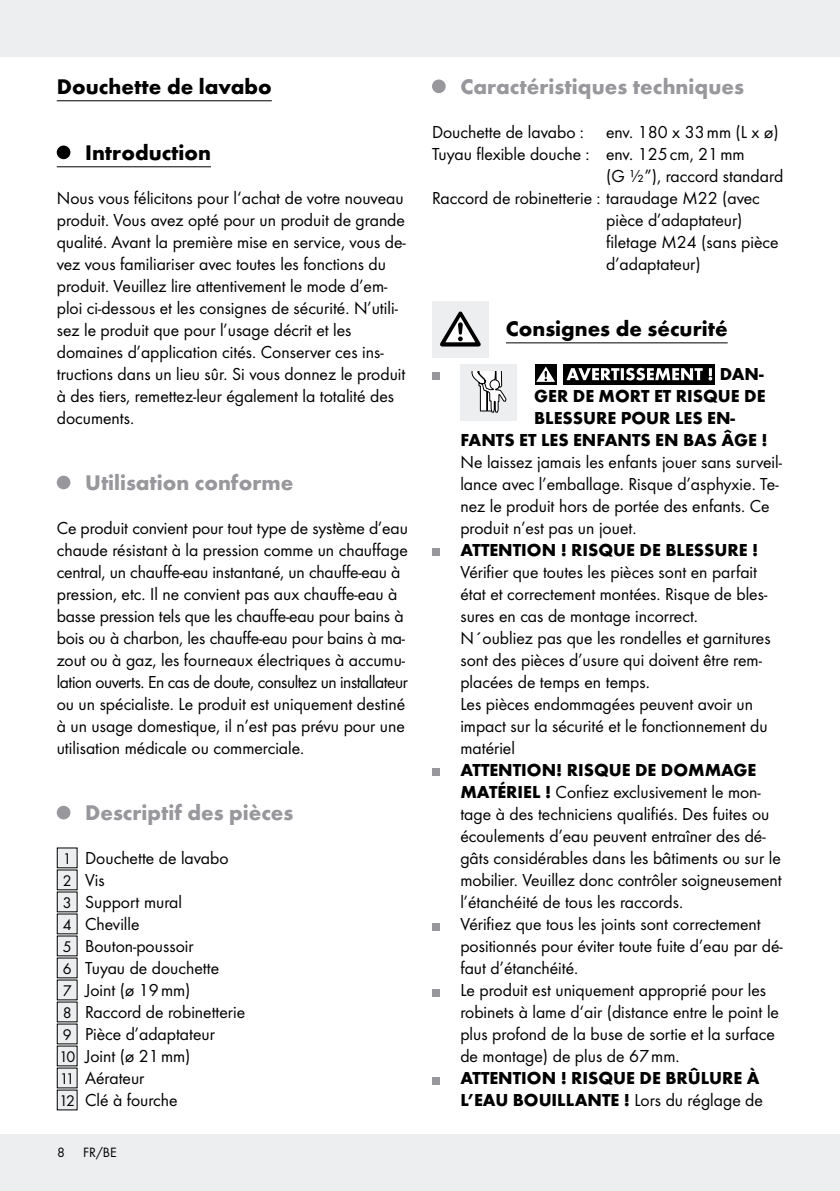
<style>
.page{position:relative;width:840px;height:1191px;background:#fff}
.page>*{position:absolute;margin:0;border:0;box-sizing:border-box;transform-origin:0 0}
.t1{font:700 22px "Futura";color:#97979c}
.t2{font:700 22px "Futura";color:#000}
.t3{font:18px/22px "Futura Boo";color:#000}
.t4{font:700 18px/22px "Futura";color:#000}
.t5{font:14px "Futura Boo";color:#000}
.s1{font-size:16px}
.s2{font-family:"Futura";font-weight:700}
.s3{font-family:"Futura Boo";font-weight:400}
</style>
<div class="page">
<div style="left:0;top:0;width:839px;height:57px;background:#eceeef"></div>
<div style="left:0;top:1134px;width:839px;height:57px;background:#eceeef"></div>
<hr style="left:57px;top:100px;width:215px;height:1px;background:#000">
<hr style="left:57px;top:166px;width:154px;height:1px;background:#000">
<div style="left:57px;top:145px;width:13px;height:14px;background:#000;border-radius:50%"></div>
<div style="left:57px;top:475px;width:13px;height:14px;background:#97979c;border-radius:50%"></div>
<div style="left:57px;top:805px;width:13px;height:14px;background:#97979c;border-radius:50%"></div>
<div style="left:57px;top:848px;width:20px;height:20px;background:#eceeef"></div>
<div style="left:57px;top:870px;width:20px;height:20px;background:#eceeef"></div>
<div style="left:57px;top:892px;width:20px;height:20px;background:#eceeef"></div>
<div style="left:57px;top:914px;width:20px;height:20px;background:#eceeef"></div>
<div style="left:57px;top:936px;width:20px;height:20px;background:#eceeef"></div>
<div style="left:57px;top:958px;width:20px;height:20px;background:#eceeef"></div>
<div style="left:57px;top:980px;width:20px;height:20px;background:#eceeef"></div>
<div style="left:57px;top:1002px;width:20px;height:20px;background:#eceeef"></div>
<div style="left:57px;top:1024px;width:20px;height:20px;background:#eceeef"></div>
<div style="left:57px;top:1046px;width:20px;height:20px;background:#eceeef"></div>
<div style="left:57px;top:1068px;width:20px;height:20px;background:#eceeef"></div>
<div style="left:57px;top:1090px;width:20px;height:20px;background:#eceeef"></div>
<hr style="left:432px;top:342px;width:295px;height:1px;background:#000">
<div style="left:432px;top:79px;width:13px;height:14px;background:#97979c;border-radius:50%"></div>
<div style="left:488px;top:301px;width:17px;height:56px;background:#fff"></div>
<div style="left:432px;top:301px;width:56px;height:56px;background:#eceeef"></div>
<svg style="left:440px;top:311px;width:40px;height:35px"></svg>
<div style="left:432px;top:372px;width:7px;height:8px;background:#97979c"></div>
<div style="left:460px;top:364px;width:57px;height:56px;background:#eceeef"></div>
<svg style="left:471px;top:372px;width:35px;height:41px"></svg>
<div style="left:535px;top:364px;width:21px;height:20px;background:#000"></div>
<svg style="left:536px;top:366px;width:18px;height:16px"></svg>
<div style="left:563px;top:364px;width:151px;height:20px;background:#000"></div>
<svg style="left:566px;top:368px;width:145px;height:12px"></svg>
<div style="left:432px;top:548px;width:7px;height:8px;background:#97979c"></div>
<div style="left:432px;top:768px;width:7px;height:8px;background:#97979c"></div>
<div style="left:432px;top:922px;width:7px;height:8px;background:#97979c"></div>
<div style="left:432px;top:988px;width:7px;height:8px;background:#97979c"></div>
<div style="left:432px;top:1076px;width:7px;height:8px;background:#97979c"></div>
<p class="t2" style="left:57px;top:73px;width:216px">Douchette de lavabo</p>
<p class="t2" style="left:85px;top:139px;width:127px">Introduction</p>
<p class="t3" style="left:57px;top:187px;width:350px">Nous vous félicitons pour l‘achat de votre nouveau produit. Vous avez opté pour un produit de grande qualité. Avant la première mise en service, vous de&shy;vez vous familiariser avec toutes les fonctions du produit. Veuillez lire attentivement le mode d’em&shy;ploi ci-dessous et les consignes de sécurité. N’utili&shy;sez le produit que pour l’usage décrit et les domaines d’application cités. Conserver ces ins&shy;tructions dans un lieu sûr. Si vous donnez le produit à des tiers, remettez-leur également la totalité des documents.</p>
<p class="t1" style="left:85px;top:469px;width:210px">Utilisation conforme</p>
<p class="t3" style="left:57px;top:517px;width:352px">Ce produit convient pour tout type de système d’eau chaude résistant à la pression comme un chauffage central, un chauffe-eau instantané, un chauffe-eau à pression, etc. Il ne convient pas aux chauffe-eau à basse pression tels que les chauffe-eau pour bains à bois ou à charbon, les chauffe-eau pour bains à ma&shy;zout ou à gaz, les fourneaux électriques à accumu&shy;lation ouverts. En cas de doute, consultez un installateur ou un spécialiste. Le produit est uniquement destiné à un usage domestique, il n’est pas prévu pour une utilisation médicale ou commerciale.</p>
<p class="t1" style="left:85px;top:799px;width:210px">Descriptif des pièces</p>
<p class="t3" style="left:59px;top:847px;width:187px"><span class="s1">1</span> Douchette de lavabo<br><span class="s1">2</span> Vis<br><span class="s1">3</span> Support mural<br><span class="s1">4</span> Cheville<br><span class="s1">5</span> Bouton-poussoir<br><span class="s1">6</span> Tuyau de douchette<br><span class="s1">7</span> Joint (ø 19mm)<br><span class="s1">8</span> Raccord de robinetterie<br><span class="s1">9</span> Pièce d’adaptateur<br><span class="s1">10</span> Joint (ø 21mm)<br><span class="s1">11</span> Aérateur<br><span class="s1">12</span> Clé à fourche</p>
<p class="t5" style="left:57px;top:1144px;width:9px">8</p>
<p class="t5" style="left:83px;top:1144px;width:35px">FR/BE</p>
<p class="t1" style="left:460px;top:73px;width:285px">Caractéristiques techniques</p>
<p class="t3" style="left:432px;top:121px;width:348px">Douchette de lavabo : env. 180 x 33mm (L x ø)</p>
<p class="t3" style="left:432px;top:143px;width:314px">Tuyau flexible douche : env. 125cm, 21mm</p>
<p class="t3" style="left:606px;top:165px;width:178px">(G ½”), raccord standard</p>
<p class="t3" style="left:432px;top:187px;width:329px">Raccord de robinetterie : taraudage M22 (avec</p>
<p class="t3" style="left:606px;top:209px;width:138px">pièce d’adaptateur)</p>
<p class="t3" style="left:606px;top:231px;width:174px">filetage M24 (sans pièce</p>
<p class="t3" style="left:606px;top:253px;width:96px">d’adaptateur)</p>
<p class="t2" style="left:505px;top:315px;width:223px">Consignes de sécurité</p>
<p class="t4" style="left:719px;top:363px;width:45px">DAN-</p>
<p class="t4" style="left:534px;top:385px;width:233px">GER DE MORT ET RISQUE DE</p>
<p class="t4" style="left:534px;top:407px;width:202px">BLESSURE POUR LES EN-</p>
<p class="t4" style="left:460px;top:429px;width:308px">FANTS ET LES ENFANTS EN BAS ÂGE !</p>
<p class="t3" style="left:460px;top:451px;width:323px">Ne laissez jamais les enfants jouer sans surveil&shy;lance avec l’emballage. Risque d’asphyxie. Te&shy;nez le produit hors de portée des enfants. Ce produit n’est pas un jouet.</p>
<p class="t4" style="left:460px;top:539px;width:299px">ATTENTION ! RISQUE DE BLESSURE !</p>
<p class="t3" style="left:460px;top:561px;width:311px">Vérifier que toutes les pièces sont en parfait état et correctement montées. Risque de bles&shy;sures en cas de montage incorrect.<br>N´oubliez pas que les rondelles et garnitures sont des pièces d’usure qui doivent être rem&shy;placées de temps en temps.<br>Les pièces endommagées peuvent avoir un impact sur la sécurité et le fonctionnement du matériel</p>
<p class="t4" style="left:460px;top:759px;width:297px">ATTENTION! RISQUE DE DOMMAGE</p>
<p class="t3" style="left:460px;top:781px;width:324px"><span class="s2">MATÉRIEL !</span> Confiez exclusivement le mon&shy;tage à des techniciens qualifiés. Des fuites ou écoulements d’eau peuvent entraîner des dé&shy;gâts considérables dans les bâtiments ou sur le mobilier. Veuillez donc contrôler soigneusement l’étanchéité de tous les raccords.<br>Vérifiez que tous les joints sont correctement positionnés pour éviter toute fuite d’eau par dé&shy;faut d’étanchéité.<br>Le produit est uniquement approprié pour les robinets à lame d‘air (distance entre le point le plus profond de la buse de sortie et la surface de montage) de plus de 67mm.</p>
<p class="t4" style="left:460px;top:1067px;width:304px">ATTENTION ! RISQUE DE BRÛLURE À<br>L’EAU BOUILLANTE ! <span class="s3">Lors du réglage de</span></p>
</div>
